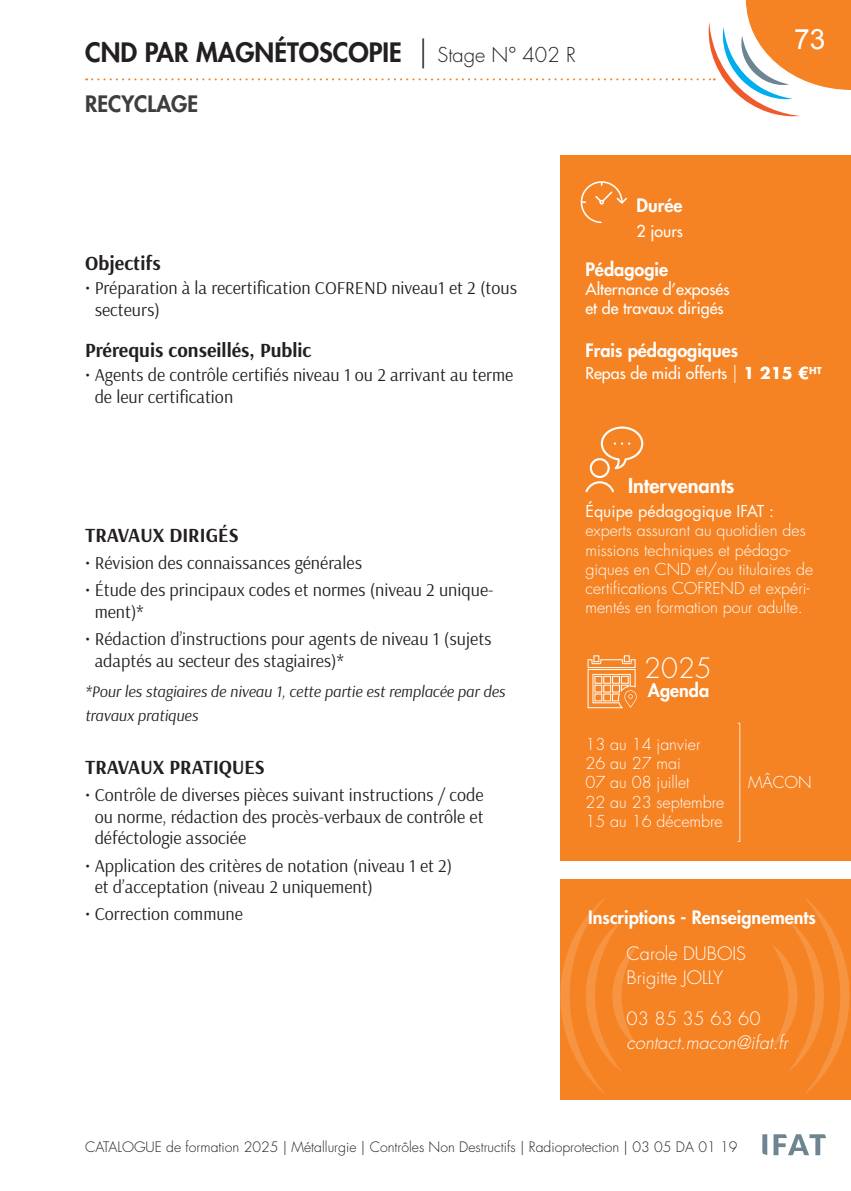
<style>
.page{position:relative;width:851px;height:1191px;background:#fff}
.page>*{position:absolute;margin:0;border:0;box-sizing:border-box;transform-origin:0 0}
.t1{font:28px "Arial";color:#fff}
.t2{font:300 27.2px "Futura Std";color:#fff}
.t3{font:800 26px "Futura Std";color:#231f20}
.t4{font:800 22px "Futura Std";color:#3e3e3f}
.t5{font:700 20px "Arsenal";color:#231f20}
.t6{font:800 20px "Futura Std";color:#fff}
.t7{font:18px/21.6px "Arsenal";color:#231f20}
.t8{font:800 18px "Futura Std";color:#fff}
.t9{font:300 18px/24px "Futura Std";color:#fff}
.t10{font:italic 300 18px "Futura Std";color:#fff}
.t11{font:300 16px/19.2px "Futura Std";color:#fff}
.t12{font:italic 16px/24px "Arsenal";color:#231f20}
.t13{font:500 16px/19.2px "Futura Std";color:#fff}
.t14{font:16px "Futura Std";color:#fff}
.t15{font:300 14px "Futura Std";color:#231f20}
.s1{font-weight:300;font-size:30px}
.s2{font-weight:300;font-size:20px}
.s3{font-weight:300;font-size:18px}
.s4{font-weight:700}
</style>
<div class="page">
<svg style="left:762px;top:1134px;width:5px;height:21px"></svg>
<svg style="left:773px;top:1134px;width:53px;height:21px"></svg>
<svg style="left:86px;top:6px;width:762px;height:110px"></svg>
<div style="left:560px;top:155px;width:290px;height:706px;background:#f58324"></div>
<div style="left:560px;top:879px;width:290px;height:220px;background:#f58324"></div>
<svg style="left:772px;top:898px;width:77px;height:197px"></svg>
<svg style="left:560px;top:898px;width:78px;height:196px"></svg>
<div style="left:746px;top:0;width:104px;height:6px;background:#f58324"></div>
<hr style="left:848px;top:0;width:2px;height:90px;background:#f58324">
<svg style="left:585px;top:426px;width:58px;height:66px"></svg>
<svg style="left:587px;top:655px;width:49px;height:53px"></svg>
<svg style="left:580px;top:181px;width:47px;height:42px"></svg>
<svg style="left:737px;top:723px;width:3px;height:119px"></svg>
<h3 class="t3" style="left:85px;top:36px;width:492px">CND PAR MAGNÉTOSCOPIE <span class="s1">|</span> <span class="s2">Stage N° 402 R</span></h3>
<p class="t4" style="left:85px;top:90px;width:115px">RECYCLAGE</p>
<h1 class="t1" style="left:794px;top:21px;width:33px">73</h1>
<p class="t5" style="left:85px;top:249px;width:77px">Objectifs</p>
<p class="t7" style="left:95px;top:277px;width:424px;text-indent:-10px">• Préparation à la recertification COFREND niveau1 et 2 (tous secteurs)</p>
<p class="t5" style="left:85px;top:336px;width:228px">Prérequis conseillés, Public</p>
<p class="t7" style="left:95px;top:364px;width:420px;text-indent:-10px">• Agents de contrôle certifiés niveau 1 ou 2 arrivant au terme de leur certification</p>
<p class="t5" style="left:85px;top:521px;width:155px">TRAVAUX DIRIGÉS</p>
<p class="t7" style="left:85px;top:552px;width:278px">• Révision des connaissances générales</p>
<p class="t7" style="left:95px;top:579px;width:400px;text-indent:-10px">• Étude des principaux codes et normes (niveau 2 unique&shy;ment)*</p>
<p class="t7" style="left:95px;top:628px;width:398px;text-indent:-10px">• Rédaction d’instructions pour agents de niveau 1 (sujets adaptés au secteur des stagiaires)*</p>
<p class="t12" style="left:85px;top:680px;width:421px">*Pour les stagiaires de niveau 1, cette partie est remplacée par des travaux pratiques</p>
<p class="t5" style="left:85px;top:753px;width:181px">TRAVAUX PRATIQUES</p>
<p class="t7" style="left:95px;top:783px;width:390px;text-align:justify;text-indent:-10px">• Contrôle de diverses pièces suivant instructions / code ou norme, rédaction des procès-verbaux de contrôle et déféctologie associée</p>
<p class="t7" style="left:95px;top:854px;width:359px;text-indent:-10px">• Application des critères de notation (niveau 1 et 2) et d’acceptation (niveau 2 uniquement)</p>
<p class="t7" style="left:85px;top:903px;width:159px">• Correction commune</p>
<p class="t8" style="left:636px;top:194px;width:47px">Durée</p>
<p class="t13" style="left:636px;top:222px;width:48px">2 jours</p>
<p class="t8" style="left:585px;top:258px;width:84px">Pédagogie</p>
<p class="t13" style="left:585px;top:279px;width:145px">Alternance d’exposés et de travaux dirigés</p>
<p class="t8" style="left:585px;top:339px;width:154px">Frais pédagogiques</p>
<p class="t13" style="left:585px;top:363px;width:238px">Repas de midi offerts <span class="s3">|</span> <span class="s4">1 215 €</span><sup>HT</sup></p>
<p class="t6" style="left:628px;top:472px;width:108px">Intervenants</p>
<p class="t14" style="left:585px;top:501px;width:190px">Équipe pédagogique IFAT :</p>
<p class="t11" style="left:585px;top:521px;width:229px">experts assurant au quotidien des missions techniques et pédago&shy;giques en CND et/ou titulaires de certifications COFREND et expéri&shy;mentés en formation pour adulte.</p>
<h2 class="t2" style="left:644px;top:651px;width:69px">2025</h2>
<p class="t8" style="left:647px;top:678px;width:63px">Agenda</p>
<p class="t11" style="left:585px;top:735px;width:140px">13 au 14 janvier<br>26 au 27 mai<br>07 au 08 juillet<br>22 au 23 septembre<br>15 au 16 décembre</p>
<p class="t11" style="left:748px;top:773px;width:65px">MÂCON</p>
<p class="t8" style="left:588px;top:905px;width:229px">Inscriptions - Renseignements</p>
<p class="t9" style="left:626px;top:942px;width:121px">Carole DUBOIS<br>Brigitte JOLLY</p>
<p class="t9" style="left:626px;top:1007px;width:135px">03 85 35 63 60</p>
<p class="t10" style="left:626px;top:1031px;width:163px">contact.macon@ifat.fr</p>
<p class="t15" style="left:85px;top:1137px;width:653px">CATALOGUE de formation 2025 | Métallurgie | Contrôles Non Destructifs | Radioprotection | 03 05 DA 01 19</p>
</div>
